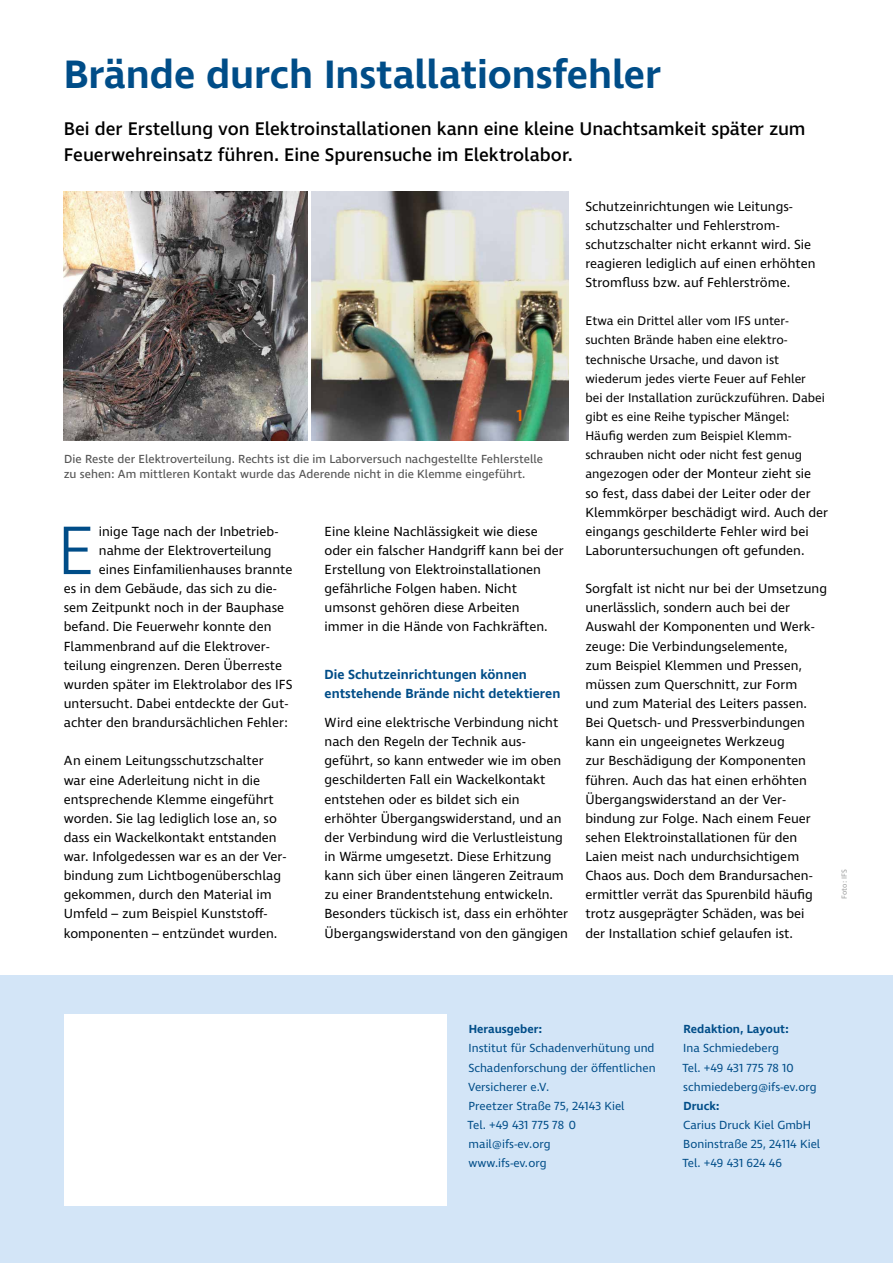
<style>
.page{position:relative;width:893px;height:1263px;background:#fff}
.page>*{position:absolute;margin:0;border:0;box-sizing:border-box;transform-origin:0 0}
.t1{font:300 70.05px "Ingra";color:#004d88}
.t2{font:600 40.5px "Ingra";letter-spacing:-.005em;color:#004d88}
.t3{font:500 18.75px/26.2px "Ingra";letter-spacing:-.005em;color:#000}
.t4{font:600 16.5px "Ingra";color:#ed6f00}
.t5{font:13.5px/19.2px "Ingra";color:#000}
.t6{font:600 13.5px/19.2px "Ingra";color:#004d88}
.t7{font:12.75px/19.2px "Ingra";color:#000}
.t8{font:12px/19.2px "Ingra";color:#004d88}
.t9{font:12px/15.8px "Ingra";color:#565656}
.t10{font:600 12px "Ingra";color:#004d88}
.t11{font:7.5px "Ingra";color:#9c9d9d}
.s1{font-size:12.75px}
</style>
<div class="page">
<div style="left:0;top:976px;width:893px;height:287px;background:#d3e5f7"></div>
<div style="left:64px;top:1014px;width:382px;height:191px;background:#fff"></div>
<img style="left:311px;top:191px;width:257px;height:249px">
<img style="left:64px;top:191px;width:243px;height:249px">
<h2 class="t2" style="left:64px;top:49px;width:599px">Brände durch Installationsfehler</h2>
<h3 class="t3" style="left:64px;top:116px;width:743px">Bei der Erstellung von Elektroinstallationen kann eine kleine Unachtsamkeit später zum<br>Feuerwehreinsatz führen. Eine Spurensuche im Elektrolabor.</h3>
<p class="t4" style="left:517px;top:405px;width:8px">1</p>
<p class="t9" style="left:64px;top:451px;width:481px">Die Reste der Elektroverteilung. Rechts ist die im Laborversuch nachgestellte Fehlerstelle zu sehen: Am mittleren Kontakt wurde das Aderende nicht in die Klemme eingeführt.</p>
<h1 class="t1" style="left:57px;top:507px;width:40px">E</h1>
<p class="t5" style="left:99px;top:522px;width:181px">inige Tage nach der Inbetrieb-</p>
<p class="t5" style="left:99px;top:541px;width:174px">nahme der Elektroverteilung</p>
<p class="t5" style="left:99px;top:561px;width:195px">eines Einfamilienhauses brannte</p>
<p class="t5" style="left:64px;top:580px;width:214px">es in dem Gebäude, das sich zu die-</p>
<p class="t5" style="left:64px;top:599px;width:222px">sem Zeitpunkt noch in der Bauphase</p>
<p class="t5" style="left:64px;top:618px;width:209px">befand. Die Feuerwehr konnte den</p>
<p class="t5" style="left:64px;top:637px;width:207px">Flammenbrand auf die Elektrover-</p>
<p class="t5" style="left:64px;top:656px;width:220px">teilung eingrenzen. Deren Überreste</p>
<p class="t5" style="left:64px;top:675px;width:230px">wurden später im Elektrolabor des IFS</p>
<p class="t5" style="left:64px;top:694px;width:226px">untersucht. Dabei entdeckte der Gut-</p>
<p class="t5" style="left:64px;top:714px;width:226px">achter den brandursächlichen Fehler:</p>
<p class="t5" style="left:64px;top:752px;width:224px">An einem Leitungsschutzschalter war eine Aderleitung nicht in die entsprechende Klemme eingeführt worden. Sie lag lediglich lose an, so dass ein Wackelkontakt entstanden war. Infolgedessen war es an der Ver&shy;bindung zum Lichtbogenüberschlag gekommen, durch den Material im Umfeld – zum Beispiel Kunststoff&shy;komponenten – entzündet wurden.</p>
<p class="t5" style="left:325px;top:522px;width:241px">Eine kleine Nachlässigkeit wie diese oder ein falscher Handgriff kann bei der Erstellung von Elektroinstallationen gefährliche Folgen haben. Nicht umsonst gehören diese Arbeiten<br>immer in die Hände von Fachkräften.</p>
<p class="t6" style="left:325px;top:666px;width:237px">Die Schutzeinrichtungen können entstehende Brände nicht detektieren</p>
<p class="t5" style="left:325px;top:714px;width:245px">Wird eine elektrische Verbindung nicht nach den Regeln der Technik aus&shy;geführt, so kann entweder wie im oben geschilderten Fall ein Wackelkontakt entstehen oder es bildet sich ein erhöhter Übergangswiderstand, und an der Verbindung wird die Verlustleistung in Wärme umgesetzt. Diese Erhitzung kann sich über einen längeren Zeitraum zu einer Brandentstehung entwickeln.<br>Besonders tückisch ist, dass ein erhöhter Übergangswiderstand von den gängigen</p>
<p class="t5" style="left:585px;top:197px;width:232px">Schutzeinrichtungen wie Leitungs&shy;schutzschalter und Fehlerstrom&shy;schutzschalter nicht erkannt wird. Sie reagieren lediglich auf einen erhöhten Stromfluss bzw. auf Fehlerströme.</p>
<p class="t7" style="left:585px;top:312px;width:241px">Etwa ein Drittel aller vom IFS unter&shy;suchten Brände haben eine elektro&shy;technische Ursache, und davon ist wiederum jedes vierte Feuer auf Fehler bei der Installation zurückzuführen. Dabei gibt es eine Reihe typischer Mängel:<br>Häufig werden zum Beispiel Klemm&shy;schrauben nicht oder nicht fest genug</p>
<p class="t5" style="left:585px;top:465px;width:244px"><span class="s1">angezogen</span> oder der Monteur zieht sie<br>so fest, dass dabei der Leiter oder der Klemmkörper beschädigt wird. Auch der eingangs geschilderte Fehler wird bei Laboruntersuchungen oft gefunden.</p>
<p class="t5" style="left:585px;top:580px;width:243px">Sorgfalt ist nicht nur bei der Umsetzung unerlässlich, sondern auch bei der Auswahl der Komponenten und Werk&shy;zeuge: Die Verbindungselemente,<br>zum Beispiel Klemmen und Pressen, müssen zum Querschnitt, zur Form<br>und zum Material des Leiters passen.<br>Bei Quetsch- und Pressverbindungen kann ein ungeeignetes Werkzeug<br>zur Beschädigung der Komponenten führen. Auch das hat einen erhöhten Übergangswiderstand an der Ver&shy;bindung zur Folge. Nach einem Feuer sehen Elektroinstallationen für den Laien meist nach undurchsichtigem Chaos aus. Doch dem Brandursachen&shy;ermittler verrät das Spurenbild häufig trotz ausgeprägter Schäden, was bei der Installation schief gelaufen ist.</p>
<p class="t11" style="left:840px;top:899px;width:31px;rotate:-90deg">Foto: IFS</p>
<p class="t10" style="left:469px;top:1022px;width:75px">Herausgeber:</p>
<p class="t8" style="left:468px;top:1039px;width:189px">Institut für Schadenverhütung und<br>Schadenforschung der öffentlichen<br>Versicherer e.V.<br>Preetzer Straße 75, 24143 Kiel<br>Tel. +49 431 775 78 0 mail@ifs-ev.org<br>www.ifs-ev.org</p>
<p class="t10" style="left:683px;top:1022px;width:107px">Redaktion, Layout:</p>
<p class="t8" style="left:682px;top:1039px;width:136px">Ina Schmiedeberg<br>Tel. +49 431 775 78 10 schmiedeberg@ifs-ev.org</p>
<p class="t10" style="left:683px;top:1098px;width:38px">Druck:</p>
<p class="t8" style="left:682px;top:1116px;width:139px">Carius Druck Kiel GmbH<br>Boninstraße 25, 24114 Kiel<br>Tel. +49 431 624 46</p>
</div>
